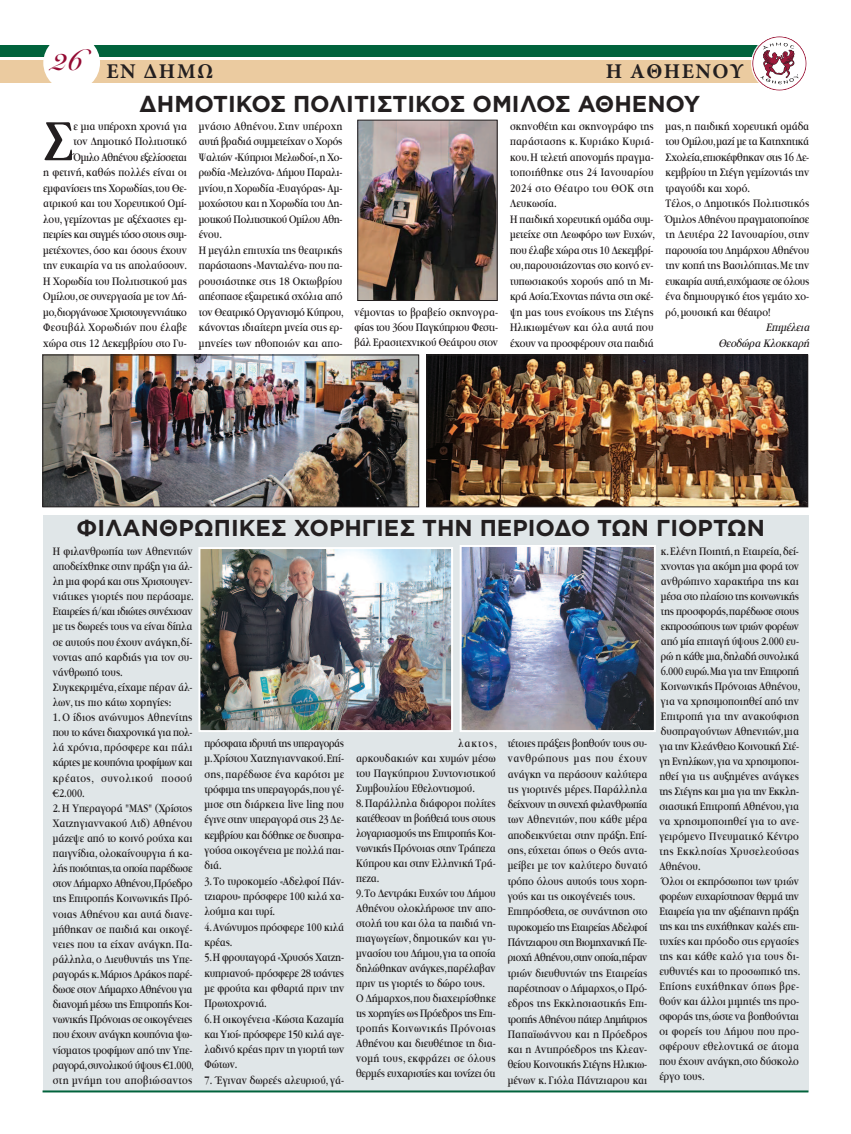
<style>
.page{position:relative;width:851px;height:1134px;background:#fff}
.page>*{position:absolute;margin:0;border:0;box-sizing:border-box;transform-origin:0 0}
.t1{font:500 61px "PF Garamond Display";color:#231f20}
.t2{font:700 23px "Gotham Greek";color:#231f20}
.t3{font:700 21px "Minion Pro";letter-spacing:.075em;color:#231f20}
.t4{font:500 12px/15px "PF Garamond Display";color:#231f20}
.t5{font:italic 500 12px/15.5px "PF Garamond Display";color:#231f20;text-align:right}
</style>
<div class="page">
<div style="left:43px;top:515px;width:765px;height:577px;background:#e0e6e8"></div>
<div style="left:0;top:45px;width:786px;height:12px;background:#01633c"></div>
<div style="left:0;top:60px;width:786px;height:23px;background:#ebcba0"></div>
<svg style="left:751px;top:36px;width:56px;height:55px"></svg>
<div style="left:43px;top:35px;width:57px;height:56px;background:#fff;border-radius:50%"></div>
<hr style="left:43px;top:1090px;width:765px;height:2px;background:#01633c">
<img style="left:45px;top:357px;width:372px;height:148px">
<div style="left:43px;top:355px;width:376px;height:152px;border:1px solid #231f20"></div>
<img style="left:201px;top:550px;width:249px;height:179px">
<div style="left:198px;top:547px;width:255px;height:185px;border:2px solid #fff"></div>
<img style="left:462px;top:548px;width:190px;height:181px">
<div style="left:459px;top:545px;width:196px;height:187px;border:2px solid #fff"></div>
<img style="left:359px;top:122px;width:136px;height:177px">
<div style="left:357px;top:120px;width:140px;height:181px;border:1px solid #231f20"></div>
<img style="left:428px;top:357px;width:377px;height:148px">
<div style="left:426px;top:355px;width:381px;height:152px;border:1px solid #231f20"></div>
<h3 class="t3" style="left:51px;top:64px;width:164px"><sup>26</sup> ΕΝ ΔΗΜΩ</h3>
<h3 class="t3" style="left:605px;top:64px;width:139px">H AΘΗΕΝΟΥ</h3>
<h2 class="t2" style="left:139px;top:95px;width:562px">ΔΗΜΟΤΙΚΟΣ ΠΟΛΙΤΙΣΤΙΚΟΣ ΟΜΙΛΟΣ ΑΘΗΕΝΟΥ</h2>
<p class="t4" style="left:43px;top:118px;width:145px;line-height:15.5px;text-align:right">ε μια υπέροχη χρονιά για<br>τον Δημοτικό Πολιτιστικό<br>Όμιλο Αθηένου εξελίσσεται<br>η φετινή, καθώς πολλές είναι οι εμφανίσεις της Χορωδίας,του Θε&shy;ατρικού και του Χορευτικού Ομί&shy;λου, γεμίζοντας με αξέχαστες εμ&shy;πειρίες και στιγμές τόσο στους συμ&shy;μετέχοντες, όσο και όσους έχουν την ευκαιρία να τις απολαύσουν.<br>Η Χορωδία του Πολιτιστικού μας<br>Ομίλου,σε συνεργασία με τον Δή&shy;μο,διοργάνωσε Χριστουγεννιάτικο<br>Φεστιβάλ Χορωδιών που έλαβε χώρα στις 12 Δεκεμβρίου στο Γυ-</p>
<p class="t4" style="left:199px;top:118px;width:146px;line-height:15.5px">μνάσιο Αθηένου. Στην υπέροχη αυτή βραδιά συμμετείχαν ο Χορός<br>Ψαλτών «Κύπριοι Μελωδοί»,η Χο&shy;ρωδία «Μελιζόνα» Δήμου Παραλι&shy;μνίου,η Χορωδία «Ευαγόρας» Αμ&shy;μοχώστου και η Χορωδία του Δη&shy;μοτικού Πολιτιστικού Ομίλου Αθη&shy;ένου.<br>Η μεγάλη επιτυχία της θεατρικής παράστασης «Μανταλένα» που πα&shy;ρουσιάστηκε στις 18 Οκτωβρίου απέσπασε εξαιρετικά σχόλια από τον Θεατρικό Οργανισμό Κύπρου, κάνοντας ιδιαίτερη μνεία στις ερ&shy;μηνείες των ηθοποιών και απο-</p>
<h1 class="t1" style="left:43px;top:108px;width:32px">Σ</h1>
<p class="t4" style="left:354px;top:304px;width:145px;line-height:15.3px;text-align:justify">νέμοντας το βραβείο σκηνογρα&shy;φίας του 36ου Παγκύπριου Φεστι&shy;βάλ Ερασιτεχνικού Θεάτρου στον</p>
<p class="t4" style="left:510px;top:118px;width:146px;line-height:15.5px">σκηνοθέτη και σκηνογράφο της παράστασης κ. Κυριάκο Κυριά&shy;κου.Η τελετή απονομής πραγμα&shy;τοποιήθηκε στις 24 Ιανουαρίου<br>2024 στο Θέατρο του ΘΟΚ στη<br>Λευκωσία.<br>Η παιδική χορευτική ομάδα συμ&shy;μετείχε στη Λεωφόρο των Ευχών, που έλαβε χώρα στις 10 Δεκεμβρί&shy;ου,παρουσιάζοντας στο κοινό εν&shy;τυπωσιακούς χορούς από τη Μι&shy;κρά Ασία.Έχοντας πάντα στη σκέ&shy;ψη μας τους ενοίκους της Στέγης<br>Ηλικιωμένων και όλα αυτά που έχουν να προσφέρουν στα παιδιά</p>
<p class="t4" style="left:665px;top:118px;width:145px;line-height:15.5px">μας, η παιδική χορευτική ομάδα του Ομίλου,μαζί με τα Κατηχητικά<br>Σχολεία,επισκέφθηκαν στις 16 Δε&shy;κεμβρίου τη Στέγη γεμίζοντάς την τραγούδι και χορό.<br>Τέλος, ο Δημοτικός Πολιτιστικός<br>Όμιλος Αθηένου πραγματοποίησε τη Δευτέρα 22 Ιανουαρίου, στην παρουσία του Δημάρχου Αθηένου την κοπή της Βασιλόπιτας.Με την ευκαιρία αυτή,ευχόμαστε σε όλους ένα δημιουργικό έτος γεμάτο χο&shy;ρό,μουσική και θέατρο!</p>
<p class="t5" style="left:718px;top:320px;width:95px">Επιμέλεια<br>Θεοδώρα Κλοκκαρή</p>
<h2 class="t2" style="left:76px;top:520px;width:689px">ΦΙΛΑΝΘΡΩΠΙΚΕΣ ΧΟΡΗΓΙΕΣ ΤΗΝ ΠΕΡΙΟΔΟ ΤΩΝ ΓΙΟΡΤΩΝ</h2>
<p class="t4" style="left:53px;top:543px;width:142px">Η φιλανθρωπία των Αθηενιτών αποδείχθηκε στην πράξη για άλ&shy;λη μια φορά και στις Χριστουγεν&shy;νιάτικες γιορτές που περάσαμε.<br>Εταιρείες ή/και ιδιώτες συνέχισαν με τις δωρεές τους να είναι δίπλα σε αυτούς που έχουν ανάγκη,δί&shy;νοντας από καρδιάς για τον συ&shy;νάνθρωπό τους.<br>Συγκεκριμένα,είχαμε πέραν άλ&shy;λων,τις πιο κάτω χορηγίες:<br>1.Ο ίδιος ανώνυμος Αθηενίτης που το κάνει διαχρονικά για πολ&shy;λά χρόνια, πρόσφερε και πάλι κάρτες με κουπόνια τροφίμων και κρέατος, συνολικού ποσού €2.000.<br>2.Η Υπεραγορά "ΜAS" (Χρίστος<br>Χατζηγιαννακού Λτδ) Αθηένου μάζεψε από το κοινό ρούχα και παιγνίδια, ολοκαίνουργια ή κα&shy;λής ποιότητας,τα οποία παρέδωσε στον Δήμαρχο Αθηένου,Πρόεδρο της Επιτροπής Κοινωνικής Πρό&shy;νοιας Αθηένου και αυτά διανε&shy;μήθηκαν σε παιδιά και οικογέ&shy;νειες που τα είχαν ανάγκη.Πα&shy;ράλληλα, ο Διευθυντής της Υπε&shy;ραγοράς κ.Μάριος Δράκος παρέ&shy;δωσε στον Δήμαρχο Αθηένου για διανομή μέσω της Επιτροπής Κοι&shy;νωνικής Πρόνοιας σε οικογένειες που έχουν ανάγκη κουπόνια ψω&shy;νίσματος τροφίμων από την Υπε&shy;ραγορά,συνολικού ύψους €1.000, στη μνήμη του αποβιώσαντος</p>
<p class="t4" style="left:204px;top:735px;width:141px;line-height:15.3px">πρόσφατα ιδρυτή της υπεραγοράς μ.Χρίστου Χατζηγιαννακού.Επί&shy;σης, παρέδωσε ένα καρότσι με τρόφιμα της υπεραγοράς,που γέ&shy;μισε στη διάρκεια live ling που έγινε στην υπεραγορά στις 23 Δε&shy;κεμβρίου και δόθηκε σε δυσπρα&shy;γούσα οικογένεια με πολλά παι&shy;διά.<br>3.Το τυροκομείο «Αδελφοί Πάν&shy;τζιαρου» πρόσφερε 100 κιλά χα&shy;λούμια και τυρί.<br>4.Ανώνυμος πρόσφερε 100 κιλά κρέας.<br>5.Η φρουταγορά «Χρυσός Χατζη&shy;κυπριανού» πρόσφερε 28 τσάντες με φρούτα και φθαρτά πριν την<br>Πρωτοχρονιά.<br>6.Η οικογένεια «Κώστα Καζαμία και Υιοί» πρόσφερε 150 κιλά αγε&shy;λαδινό κρέας πριν τη γιορτή των<br>Φώτων.</p>
<p class="t4" style="left:204px;top:1072px;width:141px">7. Έγιναν δωρεές αλευριού, γά-</p>
<p class="t4" style="left:356px;top:736px;width:142px;text-indent:102px">λακτος, αρκουδακιών και χυμών μέσω του Παγκύπριου Συντονιστικού<br>Συμβουλίου Εθελοντισμού.<br>8.Παράλληλα διάφοροι πολίτες κατέθεσαν τη βοήθειά τους στους λογαριασμούς της Επιτροπής Κοι&shy;νωνικής Πρόνοιας στην Τράπεζα<br>Κύπρου και στην Ελληνική Τρά&shy;πεζα.<br>9.Το Δεντράκι Ευχών του Δήμου<br>Αθηένου ολοκλήρωσε την απο&shy;στολή του και όλα τα παιδιά νη&shy;πιαγωγείων, δημοτικών και γυ&shy;μνασίου του Δήμου,για τα οποία δηλώθηκαν ανάγκες,παρέλαβαν πριν τις γιορτές το δώρο τους.<br>Ο Δήμαρχος,που διαχειρίσθηκε τις χορηγίες ως Πρόεδρος της Επι&shy;τροπής Κοινωνικής Πρόνοιας<br>Αθηένου και διευθέτησε τη δια&shy;νομή τους,εκφράζει σε όλους θερμές ευχαριστίες και τονίζει ότι</p>
<p class="t4" style="left:507px;top:735px;width:141px;line-height:15.3px">τέτοιες πράξεις βοηθούν τους συ&shy;νανθρώπους μας που έχουν ανάγκη να περάσουν καλύτερα τις γιορτινές μέρες.Παράλληλα δείχνουν τη συνεχή φιλανθρωπία των Αθηενιτών, που κάθε μέρα αποδεικνύεται στην πράξη. Επί&shy;σης,εύχεται όπως ο Θεός αντα&shy;μείβει με τον καλύτερο δυνατό τρόπο όλους αυτούς τους χορη&shy;γούς και τις οικογένειές τους.<br>Επιπρόσθετα, σε συνάντηση στο τυροκομείο της Εταιρείας Αδελφοί<br>Πάντζιαρου στη Βιομηχανική Πε&shy;ριοχή Αθηένου,στην οποία,πέραν τριών διευθυντών της Εταιρείας παρέστησαν ο Δήμαρχος,ο Πρό&shy;εδρος της Εκκλησιαστικής Επι&shy;τροπής Αθηένου πάτερ Δημήτριος<br>Παπαϊωάννου και η Πρόεδρος και η Αντιπρόεδρος της Κλεαν&shy;θείου Κοινοτικής Στέγης Ηλικιω&shy;μένων κ. Γιόλα Πάντζιαρου και</p>
<p class="t4" style="left:659px;top:544px;width:142px">κ.Ελένη Ποιητή,η Εταιρεία,δεί&shy;χνοντας για ακόμη μια φορά τον ανθρώπινο χαρακτήρα της και μέσα στo πλαίσιo της κοινωνικής της προσφοράς,παρέδωσε στους εκπροσώπους των τριών φορέων από μία επιταγή ύψους 2.000 ευ&shy;ρώ η κάθε μια,δηλαδή συνολικά<br>6.000 ευρώ.Μια για την Επιτροπή<br>Κοινωνικής Πρόνοιας Αθηένου, για να χρησιμοποιηθεί από την<br>Επιτροπή για την ανακούφιση δυσπραγούντων Αθηενιτών,μια για την Κλεάνθειο Κοινοτική Στέ&shy;γη Ενηλίκων,για να χρησιμοποι&shy;ηθεί για τις αυξημένες ανάγκες της Στέγης και μια για την Εκκλη&shy;σιαστική Επιτροπή Αθηένου,για να χρησιμοποιηθεί για το ανε&shy;γειρόμενο Πνευματικό Κέντρο της Εκκλησίας Χρυσελεούσας<br>Αθηένου.<br>Όλοι οι εκπρόσωποι των τριών φορέων ευχαρίστησαν θερμά την<br>Εταιρεία για την αξιέπαινη πράξη της και της ευχήθηκαν καλές επι&shy;τυχίες και πρόοδο στις εργασίες της και κάθε καλό για τους δι&shy;ευθυντές και το προσωπικό της.<br>Επίσης ευχήθηκαν όπως βρε&shy;θούν και άλλοι μιμητές της προ&shy;σφοράς της,ώστε να βοηθούνται οι φορείς του Δήμου που προ&shy;σφέρουν εθελοντικά σε άτομα που έχουν ανάγκη,στο δύσκολο έργο τους.</p>
</div>
